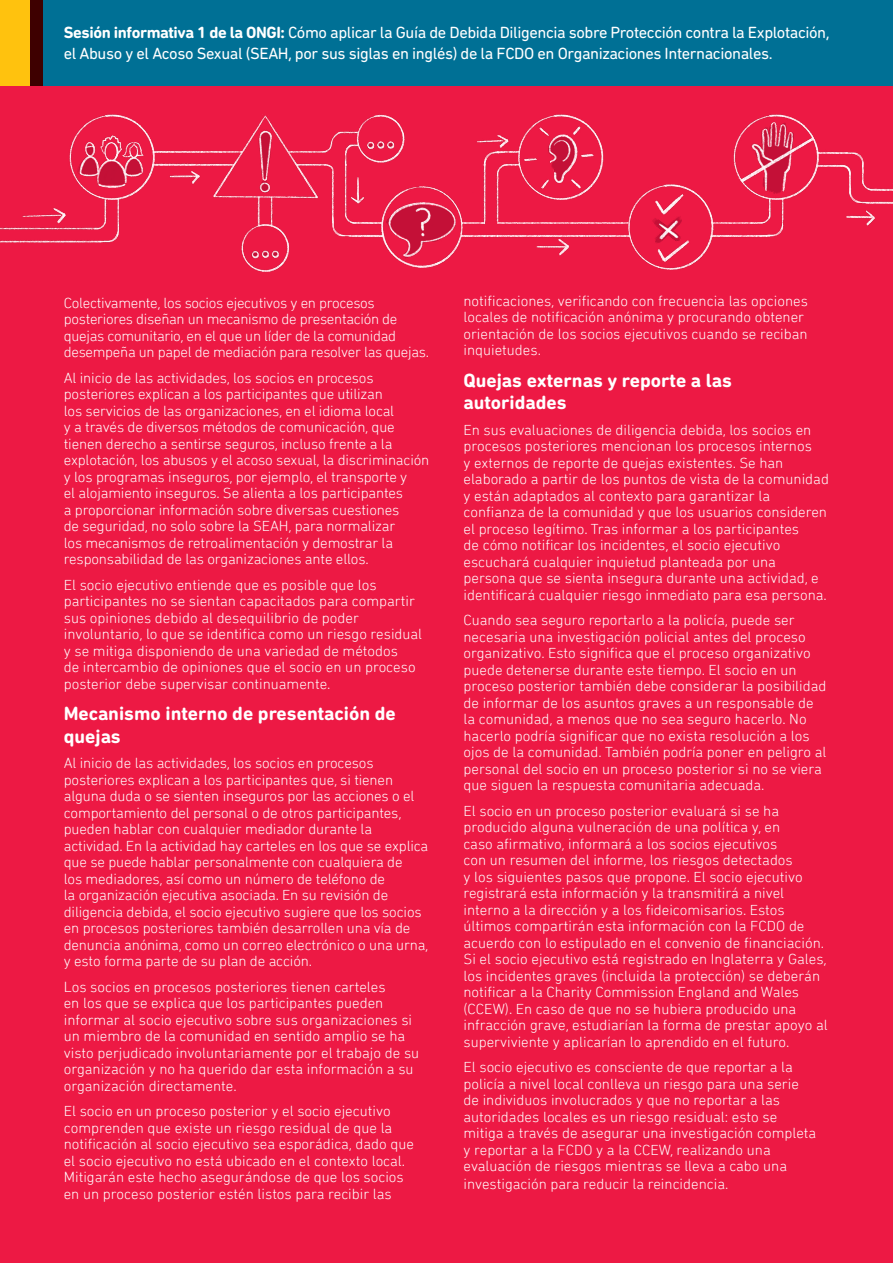
<style>
.page{position:relative;width:893px;height:1263px;background:#ed1944}
.page>*{position:absolute;margin:0;border:0;box-sizing:border-box;transform-origin:0 0}
.t1{font:700 19.5px/22.5px "DIN Next Rounded LT Pro";color:#fff}
.t2{font:16.5px/21px "DIN Next Rounded LT Pro";letter-spacing:-.025em;color:#fff}
.t3{font:300 15px/16.5px "DIN Next Rounded LT Pro";color:#fff}
.t4{font:300 15px/16.5px "DIN Next Rounded LT Pro";letter-spacing:-.02em;color:#fff}
.s1{font-weight:700}
</style>
<div class="page">
<div style="left:0;top:0;width:893px;height:85px;background:#007095"></div>
<div style="left:0;top:0;width:30px;height:85px;background:#ffc20e"></div>
<div style="left:30px;top:0;width:13px;height:85px;background:#3e0000"></div>
<img style="left:0;top:85px;width:893px;height:187px">
<p class="t2" style="left:64px;top:22px;width:767px"><span class="s1">Sesión informativa 1 de la ONGI:</span> Cómo aplicar la Guía de Debida Diligencia sobre Protección contra la Explotación, el Abuso y el Acoso Sexual (SEAH, por sus siglas en inglés) de la FCDO en Organizaciones Internacionales.</p>
<p class="t4" style="left:64px;top:294px;width:367px">Colectivamente, los socios ejecutivos y en procesos posteriores diseñan un mecanismo de presentación de quejas comunitario, en el que un líder de la comunidad desempeña un papel de mediación para resolver las quejas.</p>
<p class="t3" style="left:64px;top:369px;width:367px">Al inicio de las actividades, los socios en procesos posteriores explican a los participantes que utilizan<br>los servicios de las organizaciones, en el idioma local<br>y a través de diversos métodos de comunicación, que tienen derecho a sentirse seguros, incluso frente a la explotación, los abusos y el acoso sexual, la discriminación y los programas inseguros, por ejemplo, el transporte y<br>el alojamiento inseguros. Se alienta a los participantes<br>a proporcionar información sobre diversas cuestiones<br>de seguridad, no solo sobre la SEAH, para normalizar<br>los mecanismos de retroalimentación y demostrar la responsabilidad de las organizaciones ante ellos.</p>
<p class="t3" style="left:64px;top:576px;width:360px">El socio ejecutivo entiende que es posible que los participantes no se sientan capacitados para compartir sus opiniones debido al desequilibrio de poder involuntario, lo que se identifica como un riesgo residual y se mitiga disponiendo de una variedad de métodos<br>de intercambio de opiniones que el socio en un proceso posterior debe supervisar continuamente.</p>
<p class="t1" style="left:64px;top:702px;width:334px">Mecanismo interno de presentación de quejas</p>
<p class="t3" style="left:64px;top:755px;width:366px">Al inicio de las actividades, los socios en procesos posteriores explican a los participantes que, si tienen alguna duda o se sienten inseguros por las acciones o el comportamiento del personal o de otros participantes, pueden hablar con cualquier mediador durante la actividad. En la actividad hay carteles en los que se explica que se puede hablar personalmente con cualquiera de<br>los mediadores, así como un número de teléfono de<br>la organización ejecutiva asociada. En su revisión de diligencia debida, el socio ejecutivo sugiere que los socios en procesos posteriores también desarrollen una vía de denuncia anónima, como un correo electrónico o una urna, y esto forma parte de su plan de acción.</p>
<p class="t3" style="left:64px;top:978px;width:357px">Los socios en procesos posteriores tienen carteles<br>en los que se explica que los participantes pueden informar al socio ejecutivo sobre sus organizaciones si un miembro de la comunidad en sentido amplio se ha visto perjudicado involuntariamente por el trabajo de su organización y no ha querido dar esta información a su organización directamente.</p>
<p class="t3" style="left:64px;top:1103px;width:352px">El socio en un proceso posterior y el socio ejecutivo comprenden que existe un riesgo residual de que la notificación al socio ejecutivo sea esporádica, dado que el socio ejecutivo no está ubicado en el contexto local.<br>Mitigarán este hecho asegurándose de que los socios en un proceso posterior estén listos para recibir las</p>
<p class="t3" style="left:463px;top:292px;width:346px">notificaciones, verificando con frecuencia las opciones locales de notificación anónima y procurando obtener orientación de los socios ejecutivos cuando se reciban inquietudes.</p>
<p class="t1" style="left:463px;top:369px;width:270px">Quejas externas y reporte a las autoridades</p>
<p class="t3" style="left:463px;top:421px;width:367px">En sus evaluaciones de diligencia debida, los socios en procesos posteriores mencionan los procesos internos<br>y externos de reporte de quejas existentes. Se han elaborado a partir de los puntos de vista de la comunidad y están adaptados al contexto para garantizar la confianza de la comunidad y que los usuarios consideren el proceso legítimo. Tras informar a los participantes<br>de cómo notificar los incidentes, el socio ejecutivo escuchará cualquier inquietud planteada por una persona que se sienta insegura durante una actividad, e identificará cualquier riesgo inmediato para esa persona.</p>
<p class="t3" style="left:463px;top:612px;width:365px">Cuando sea seguro reportarlo a la policía, puede ser necesaria una investigación policial antes del proceso organizativo. Esto significa que el proceso organizativo puede detenerse durante este tiempo. El socio en un proceso posterior también debe considerar la posibilidad de informar de los asuntos graves a un responsable de la comunidad, a menos que no sea seguro hacerlo. No hacerlo podría significar que no exista resolución a los ojos de la comunidad. También podría poner en peligro al personal del socio en un proceso posterior si no se viera que siguen la respuesta comunitaria adecuada.</p>
<p class="t3" style="left:463px;top:802px;width:366px">El socio en un proceso posterior evaluará si se ha producido alguna vulneración de una política y, en<br>caso afirmativo, informará a los socios ejecutivos<br>con un resumen del informe, los riesgos detectados<br>y los siguientes pasos que propone. El socio ejecutivo registrará esta información y la transmitirá a nivel interno a la dirección y a los fideicomisarios. Estos últimos compartirán esta información con la FCDO de acuerdo con lo estipulado en el convenio de financiación.<br>Si el socio ejecutivo está registrado en Inglaterra y Gales, los incidentes graves (incluida la protección) se deberán notificar a la Charity Commission England and Wales (CCEW). En caso de que no se hubiera producido una infracción grave, estudiarían la forma de prestar apoyo al superviviente y aplicarían lo aprendido en el futuro.</p>
<p class="t3" style="left:463px;top:1059px;width:354px">El socio ejecutivo es consciente de que reportar a la policía a nivel local conlleva un riesgo para una serie de individuos involucrados y que no reportar a las autoridades locales es un riesgo residual: esto se mitiga a través de asegurar una investigación completa y reportar a la FCDO y a la CCEW, realizando una evaluación de riesgos mientras se lleva a cabo una</p>
<p class="t3" style="left:463px;top:1176px;width:266px">investigación para reducir la reincidencia.</p>
</div>
